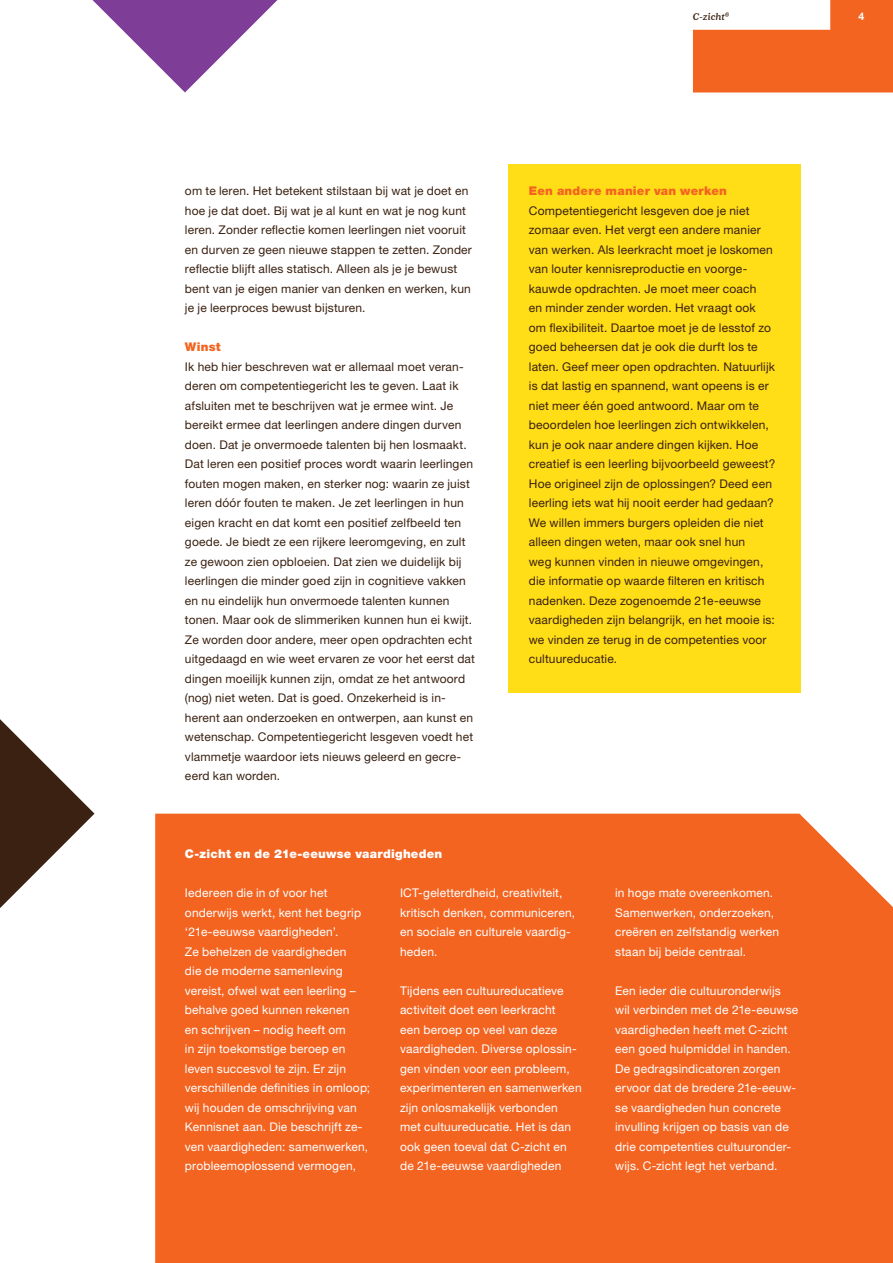
<style>
.page{position:relative;width:893px;height:1263px;background:#fff}
.page>*{position:absolute;margin:0;border:0;box-sizing:border-box;transform-origin:0 0}
.t1{font:12px/19.5px "Helvetica Neue";letter-spacing:.015em;color:#3a2111}
.t2{font:12px/19.5px "Helvetica Neue";letter-spacing:.015em;color:#fff}
.t3{font:900 12px "Helvetica Neue";letter-spacing:.015em;color:#fff}
.t4{font:900 12px "Helvetica Neue";letter-spacing:.02em;color:#f36421}
.t5{font:italic 900 10.5px "Quincy CF";letter-spacing:.01em;color:#3a2111}
.t6{font:700 10.5px "Helvetica Neue";color:#fff}
</style>
<div class="page">
<svg style="left:155px;top:814px;width:738px;height:449px;background:#f36826"></svg>
<div style="left:508px;top:164px;width:292px;height:528px;background:#ffdd17"></div>
<svg style="left:0;top:719px;width:94px;height:189px"></svg>
<svg style="left:92px;top:0;width:185px;height:92px"></svg>
<svg style="left:693px;top:0;width:200px;height:92px"></svg>
<p class="t5" style="left:693px;top:10px;width:38px">C-zicht<sup>®</sup></p>
<p class="t6" style="left:859px;top:9px;width:7px">4</p>
<p class="t1" style="left:185px;top:181px;width:288px">om te leren. Het betekent stilstaan bij wat je doet en hoe je dat doet. Bij wat je al kunt en wat je nog kunt leren. Zonder reflectie komen leerlingen niet vooruit en durven ze geen nieuwe stappen te zetten. Zonder reflectie blijft alles statisch. Alleen als je je bewust bent van je eigen manier van denken en werken, kun je je leerproces bewust bijsturen.</p>
<p class="t4" style="left:185px;top:340px;width:37px">Winst</p>
<p class="t1" style="left:185px;top:356px;width:292px">Ik heb hier beschreven wat er allemaal moet veran&shy;deren om competentiegericht les te geven. Laat ik afsluiten met te beschrijven wat je ermee wint. Je bereikt ermee dat leerlingen andere dingen durven doen. Dat je onvermoede talenten bij hen losmaakt.<br>Dat leren een positief proces wordt waarin leerlingen fouten mogen maken, en sterker nog: waarin ze juist leren dóór fouten te maken. Je zet leerlingen in hun eigen kracht en dat komt een positief zelfbeeld ten goede. Je biedt ze een rijkere leeromgeving, en zult ze gewoon zien opbloeien. Dat zien we duidelijk bij leerlingen die minder goed zijn in cognitieve vakken en nu eindelijk hun onvermoede talenten kunnen tonen. Maar ook de slimmeriken kunnen hun ei kwijt.<br>Ze worden door andere, meer open opdrachten echt uitgedaagd en wie weet ervaren ze voor het eerst dat dingen moeilijk kunnen zijn, omdat ze het antwoord (nog) niet weten. Dat is goed. Onzekerheid is in&shy;herent aan onderzoeken en ontwerpen, aan kunst en wetenschap. Competentiegericht lesgeven voedt het vlammetje waardoor iets nieuws geleerd en gecre&shy;ëerd kan worden.</p>
<p class="t4" style="left:529px;top:184px;width:200px">Een andere manier van werken</p>
<p class="t1" style="left:529px;top:200px;width:248px">Competentiegericht lesgeven doe je niet zomaar even. Het vergt een andere manier van werken. Als leerkracht moet je loskomen van louter kennisreproductie en voorge&shy;kauwde opdrachten. Je moet meer coach<br>en minder zender worden. Het vraagt ook om flexibiliteit. Daartoe moet je de lesstof zo goed beheersen dat je ook die durft los te laten. Geef meer open opdrachten. Natuurlijk is dat lastig en spannend, want opeens is er niet meer één goed antwoord. Maar om te beoordelen hoe leerlingen zich ontwikkelen, kun je ook naar andere dingen kijken. Hoe creatief is een leerling bijvoorbeeld geweest?<br>Hoe origineel zijn de oplossingen? Deed een leerling iets wat hij nooit eerder had gedaan?<br>We willen immers burgers opleiden die niet alleen dingen weten, maar ook snel hun<br>weg kunnen vinden in nieuwe omgevingen, die informatie op waarde filteren en kritisch nadenken. Deze zogenoemde 21e-eeuwse vaardigheden zijn belangrijk, en het mooie is: we vinden ze terug in de competenties voor cultuureducatie.</p>
<p class="t3" style="left:185px;top:847px;width:259px">C-zicht en de 21e-eeuwse vaardigheden</p>
<p class="t2" style="left:185px;top:883px;width:187px">Iedereen die in of voor het onderwijs werkt, kent het begrip ‘21e-eeuwse vaardigheden’.<br>Ze behelzen de vaardigheden<br>die de moderne samenleving vereist, ofwel wat een leerling – behalve goed kunnen rekenen<br>en schrijven – nodig heeft om<br>in zijn toekomstige beroep en leven succesvol te zijn. Er zijn verschillende definities in omloop; wij houden de omschrijving van<br>Kennisnet aan. Die beschrijft ze&shy;ven vaardigheden: samenwerken, probleemoplossend vermogen,</p>
<p class="t2" style="left:400px;top:883px;width:177px">ICT-geletterdheid, creativiteit, kritisch denken, communiceren, en sociale en culturele vaardig&shy;heden.</p>
<p class="t2" style="left:400px;top:980px;width:183px">Tijdens een cultuureducatieve activiteit doet een leerkracht<br>een beroep op veel van deze vaardigheden. Diverse oplossin&shy;gen vinden voor een probleem, experimenteren en samenwerken zijn onlosmakelijk verbonden<br>met cultuureducatie. Het is dan ook geen toeval dat C-zicht en de 21e-eeuwse vaardigheden</p>
<p class="t2" style="left:615px;top:883px;width:165px">in hoge mate overeenkomen.<br>Samenwerken, onderzoeken, creëren en zelfstandig werken staan bij beide centraal.</p>
<p class="t2" style="left:615px;top:980px;width:185px">Een ieder die cultuuronderwijs wil verbinden met de 21e-eeuwse vaardigheden heeft met C-zicht een goed hulpmiddel in handen.<br>De gedragsindicatoren zorgen ervoor dat de bredere 21e-eeuw&shy;se vaardigheden hun concrete invulling krijgen op basis van de drie competenties cultuuronder&shy;wijs. C-zicht legt het verband.</p>
</div>
